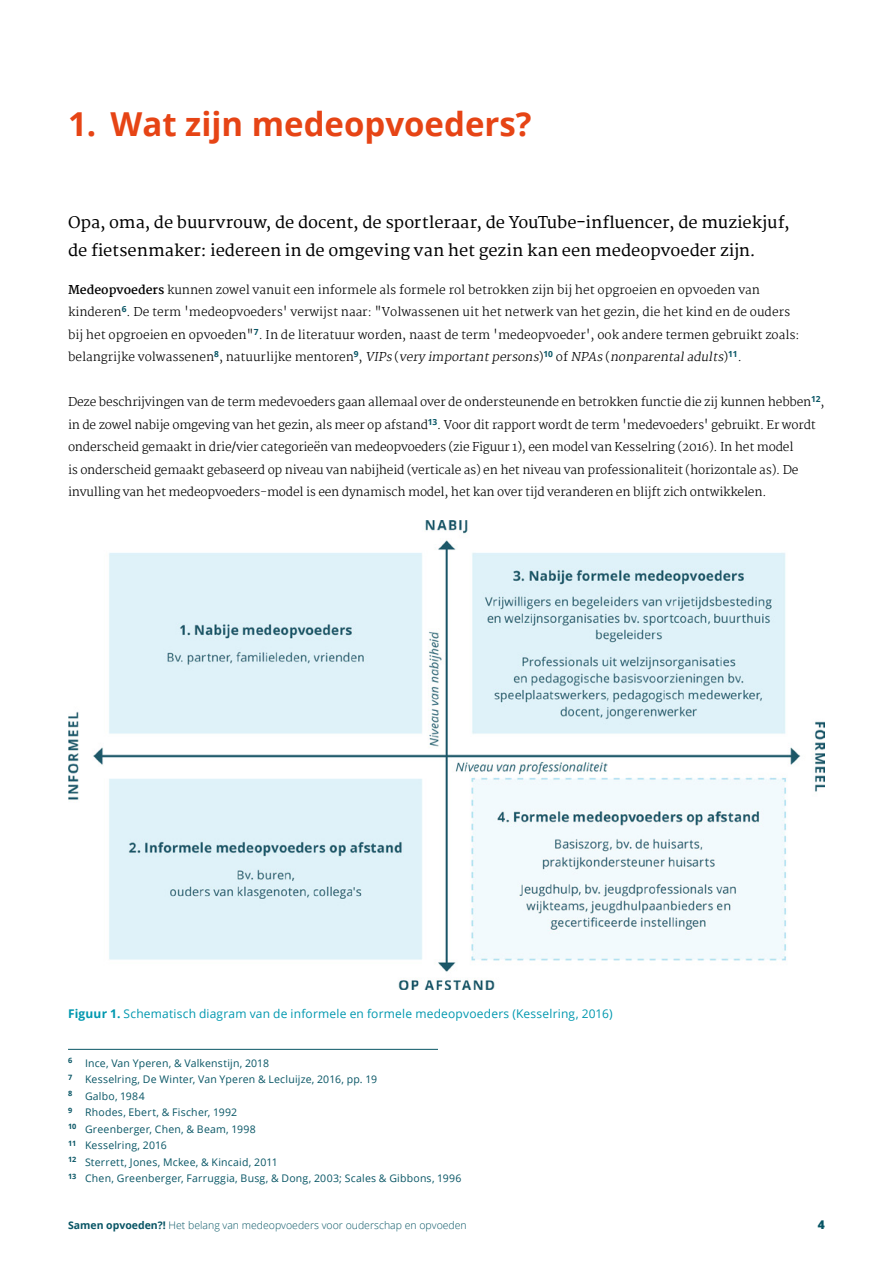
<style>
.page{position:relative;width:893px;height:1263px;background:#fff}
.page>*{position:absolute;margin:0;border:0;box-sizing:border-box;transform-origin:0 0}
.Hoofdstuk_H1{font:700 33px "Open Sans";color:#e64415}
.intro_schreef{font:600 16.05px/28.5px "Martel";letter-spacing:-.005em;color:#000}
.Body_schreef{font:300 12px/22.5px "Martel";letter-spacing:-.015em;color:#000}
.figuurnaam{font:12px "Open Sans";letter-spacing:.015em;color:#0198af}
.t1{font:800 12px "Open Sans";color:#085565}
.Voetnoot_zonder{font:10.5px "Open Sans";letter-spacing:.02em;color:#085565}
.t2{font:300 10.5px "Open Sans";color:#085565}
.Voetnoot_met_streep{font:10.5px "Open Sans";letter-spacing:.015em;color:#085565}
.s1{font-weight:700}
.s2{font-style:italic}
</style>
<div class="page">
<hr style="left:68px;top:1049px;width:370px;height:1px;background:#085565">
<img style="left:68px;top:521px;width:757px;height:468px">
<h1 class="Hoofdstuk_H1" style="left:68px;top:101px;width:465px">1. Wat zijn medeopvoeders?</h1>
<p class="intro_schreef" style="left:68px;top:208px;width:723px">Opa, oma, de buurvrouw, de docent, de sportleraar, de YouTube-influencer, de muziekjuf, de fietsenmaker: iedereen in de omgeving van het gezin kan een medeopvoeder zijn.</p>
<p class="Body_schreef" style="left:68px;top:278px;width:733px"><span class="s1">Medeopvoeders</span> kunnen zowel vanuit een informele als formele rol betrokken zijn bij het opgroeien en opvoeden van kinderen<sup>6</sup>. De term 'medeopvoeders' verwijst naar: "Volwassenen uit het netwerk van het gezin, die het kind en de ouders bij het opgroeien en opvoeden"<sup>7</sup>. In de literatuur worden, naast de term 'medeopvoeder', ook andere termen gebruikt zoals: belangrijke volwassenen<sup>8</sup>, natuurlijke mentoren<sup>9</sup>, <span class="s2">VIPs</span> (<span class="s2">very importantpersons</span>)<sup>10</sup> of <span class="s2">NPAs</span> (<span class="s2">nonparentaladults</span>)<sup>11</sup>.</p>
<p class="Body_schreef" style="left:68px;top:391px;width:758px">Deze beschrijvingen van de term medevoeders gaan allemaal over de ondersteunende en betrokken functie die zij kunnen hebben<sup>12</sup>, in de zowel nabije omgeving van het gezin, als meer op afstand<sup>13</sup>. Voor dit rapport wordt de term 'medevoeders' gebruikt. Er wordt onderscheid gemaakt in drie/vier categorieën van medeopvoeders (zie Figuur 1), een model van Kesselring (2016). In het model<br>is onderscheid gemaakt gebaseerd op niveau van nabijheid (verticale as) en het niveau van professionaliteit (horizontale as). De invulling van het medeopvoeders-model is een dynamisch model, het kan over tijd veranderen en blijft zich ontwikkelen.</p>
<p class="figuurnaam" style="left:68px;top:1005px;width:546px"><span class="s1">Figuur 1.</span> Schematisch diagram van de informele en formele medeopvoeders (Kesselring, 2016)</p>
<p class="Voetnoot_met_streep" style="left:68px;top:1056px;width:202px"><sup>6</sup> Ince, Van Yperen, &amp; Valkenstijn, 2018</p>
<p class="Voetnoot_zonder" style="left:68px;top:1072px;width:311px"><sup>7</sup> Kesselring, De Winter, Van Yperen &amp; Lecluijze, 2016, pp. 19</p>
<p class="Voetnoot_zonder" style="left:68px;top:1089px;width:78px"><sup>8</sup> Galbo, 1984</p>
<p class="Voetnoot_zonder" style="left:68px;top:1105px;width:171px"><sup>9</sup> Rhodes, Ebert, &amp; Fischer, 1992</p>
<p class="Voetnoot_zonder" style="left:68px;top:1122px;width:189px"><sup>10</sup> Greenberger, Chen, &amp; Beam, 1998</p>
<p class="Voetnoot_zonder" style="left:68px;top:1138px;width:100px"><sup>11</sup> Kesselring, 2016</p>
<p class="Voetnoot_zonder" style="left:68px;top:1155px;width:211px"><sup>12</sup> Sterrett, Jones, Mckee, &amp; Kincaid, 2011</p>
<p class="Voetnoot_zonder" style="left:68px;top:1171px;width:395px"><sup>13</sup> Chen, Greenberger, Farruggia, Busg, &amp; Dong, 2003; Scales &amp; Gibbons, 1996</p>
<p class="t2" style="left:68px;top:1218px;width:400px"><span class="s1">Samen opvoeden?!</span> Het belang van medeopvoeders voor ouderschap en opvoeden</p>
<p class="t1" style="left:818px;top:1216px;width:9px">4</p>
</div>
